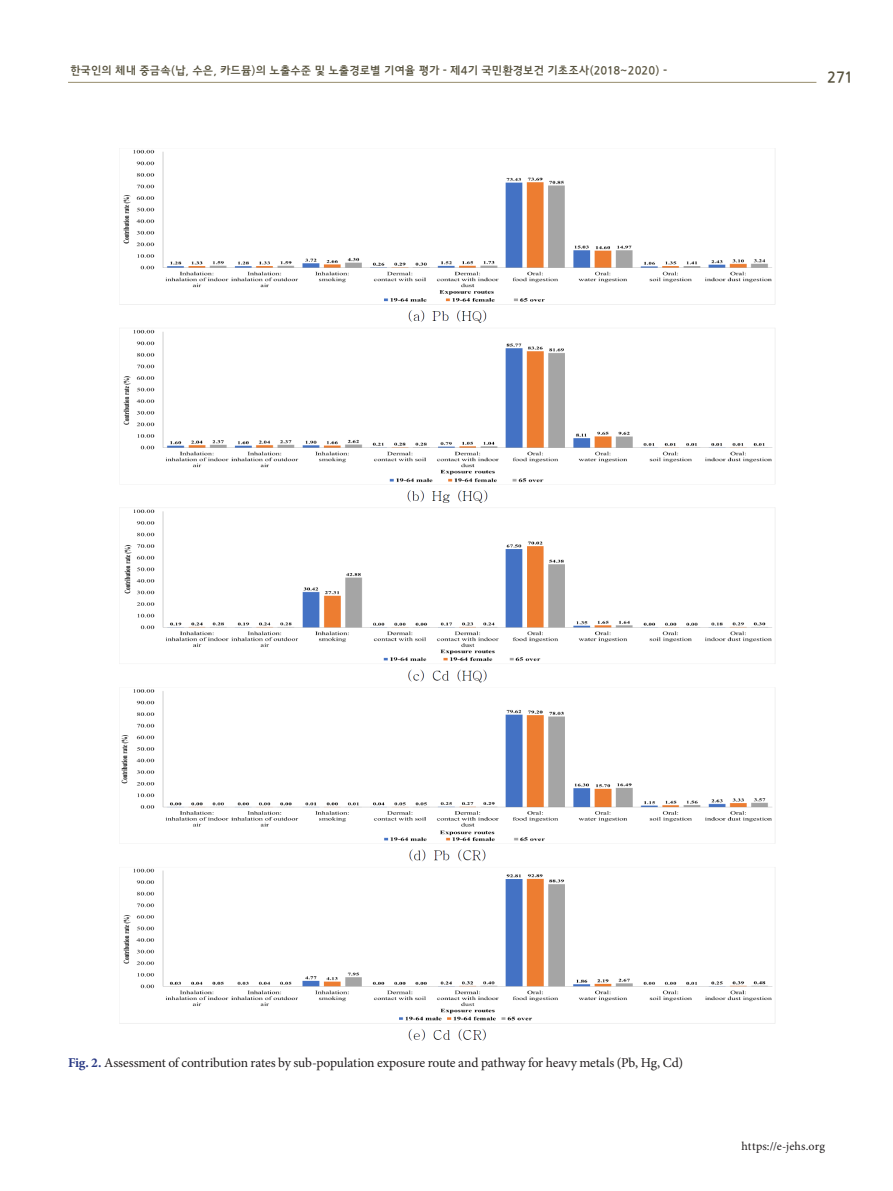
<style>
.page{position:relative;width:893px;height:1191px;background:#fff}
.page>*{position:absolute;margin:0;border:0;box-sizing:border-box;transform-origin:0 0}
.t1{font:15px "Jeju Gothic";color:#56513c}
.t2{font:13.5px "Minion Pro";letter-spacing:-.015em;color:#231f20}
.t3{font:12px "Minion Pro";letter-spacing:.01em;color:#231f20}
.t4{font:11.25px "Jeju Gothic";letter-spacing:.01em;color:#56513c}
.s1{font-weight:700;color:#2a3a85}
</style>
<div class="page">
<hr style="left:68px;top:82px;width:748px;height:1px;background:#988d6d">
<img style="left:119px;top:148px;width:656px;height:893px">
<p class="t4" style="left:70px;top:65px;width:598px">한국인의 체내 중금속(납, 수은, 카드뮴)의 노출수준 및 노출경로별 기여율 평가 - 제4기 국민환경보건 기초조사(2018~2020) -</p>
<p class="t1" style="left:827px;top:71px;width:27px">271</p>
<p class="t2" style="left:68px;top:1053px;width:617px"><span class="s1">Fig. 2.</span> Assessment of contribution rates by sub-population exposure route and pathway for heavy metals (Pb, Hg, Cd)</p>
<p class="t3" style="left:742px;top:1138px;width:85px">https://e-jehs.org</p>
</div>
